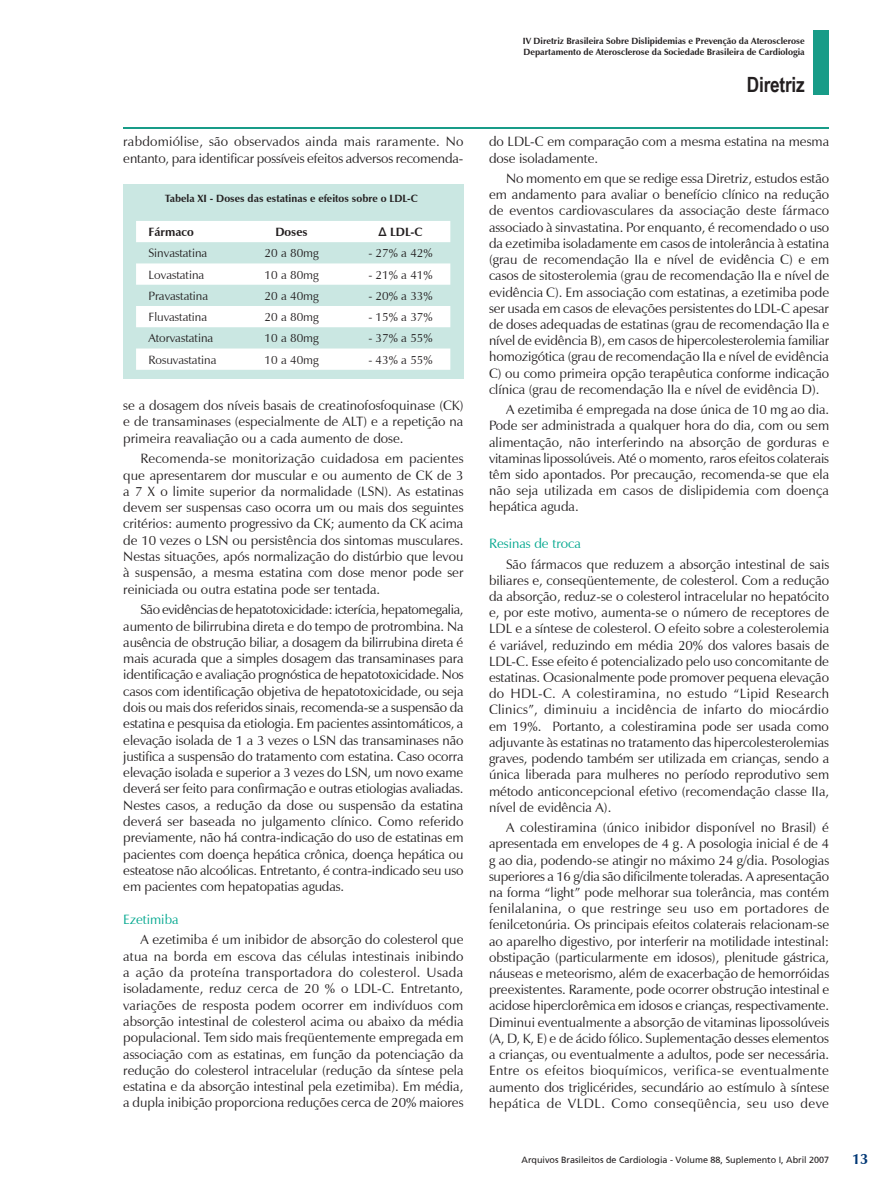
<style>
.page{position:relative;width:893px;height:1191px;background:#fff}
.page>*{position:absolute;margin:0;border:0;box-sizing:border-box;transform-origin:0 0}
.t1{font:700 21px "Arial Narrow";letter-spacing:-.01em;color:#231f20}
.t2{font:700 15px "Zapf Humanist 601 BT";color:#013775}
.t3{font:13.5px/16.2px "Zapf Humanist 601 BT";color:#231f20;text-align:justify}
.t4{font:13.5px "Zapf Humanist 601 BT";color:#00a78e}
.t5{font:12px "Zapf Humanist 601 BT";color:#231f20}
.t6{font:700 12px "Zapf Humanist 601 BT";color:#231f20}
.t7{font:700 10.5px "Zapf Humanist 601 BT";color:#231f20}
.t8{font:700 9px/10.8px "Zapf Humanist 601 BT";color:#231f20}
.t9{font:9px "Frutiger";color:#231f20}
</style>
<div class="page">
<hr style="left:123px;top:127px;width:706px;height:1px;background:#189c88">
<div style="left:813px;top:30px;width:16px;height:64px;background:#189c88"></div>
<div style="left:123px;top:185px;width:340px;height:194px;background:#cae7e2"></div>
<svg style="left:136px;top:221px;width:314px;height:149px;fill:#fff"></svg>
<p class="t8" style="left:523px;top:36px;width:283px">IV Diretriz Brasileira Sobre Dislipidemias e Prevenção da Aterosclerose<br>Departamento de Aterosclerose da Sociedade Brasileira de Cardiologia</p>
<h1 class="t1" style="left:747px;top:69px;width:59px">Diretriz</h1>
<p class="t3" style="left:123px;top:134px;width:342px">rabdomiólise, são observados ainda mais raramente. No entanto, para identificar possíveis efeitos adversos recomenda-</p>
<p class="t3" style="left:489px;top:134px;width:342px">do LDL-C em comparação com a mesma estatina na mesma dose isoladamente.</p>
<p class="t3" style="left:489px;top:170px;width:342px;text-indent:17px">No momento em que se redige essa Diretriz, estudos estão em andamento para avaliar o benefício clínico na redução de eventos cardiovasculares da associação deste fármaco associado à sinvastatina. Por enquanto, é recomendado o uso da ezetimiba isoladamente em casos de intolerância à estatina (grau de recomendação IIa e nível de evidência C) e em casos de sitosterolemia (grau de recomendação IIa e nível de evidência C). Em associação com estatinas, a ezetimiba pode ser usada em casos de elevações persistentes do LDL-C apesar de doses adequadas de estatinas (grau de recomendação IIa e nível de evidência B), em casos de hipercolesterolemia familiar homozigótica (grau de recomendação IIa e nível de evidência C) ou como primeira opção terapêutica conforme indicação clínica (grau de recomendação IIa e nível de evidência D).</p>
<p class="t3" style="left:489px;top:401px;width:342px;text-indent:17px">A ezetimiba é empregada na dose única de 10 mg ao dia.<br>Pode ser administrada a qualquer hora do dia, com ou sem alimentação, não interferindo na absorção de gorduras e vitaminas lipossolúveis. Até o momento, raros efeitos colaterais têm sido apontados. Por precaução, recomenda-se que ela não seja utilizada em casos de dislipidemia com doença hepática aguda.</p>
<p class="t4" style="left:489px;top:535px;width:93px">Resinas de troca</p>
<p class="t3" style="left:489px;top:556px;width:342px;text-indent:17px">São fármacos que reduzem a absorção intestinal de sais biliares e, conseqüentemente, de colesterol. Com a redução da absorção, reduz-se o colesterol intracelular no hepatócito e, por este motivo, aumenta-se o número de receptores de LDL e a síntese de colesterol. O efeito sobre a colesterolemia é variável, reduzindo em média 20% dos valores basais de LDL-C. Esse efeito é potencializado pelo uso concomitante de estatinas. Ocasionalmente pode promover pequena elevação do HDL-C. A colestiramina, no estudo “Lipid Research Clinics”, diminuiu a incidência de infarto do miocárdio em 19%. Portanto, a colestiramina pode ser usada como adjuvante às estatinas no tratamento das hipercolesterolemias graves, podendo também ser utilizada em crianças, sendo a única liberada para mulheres no período reprodutivo sem método anticoncepcional efetivo (recomendação classe IIa, nível de evidência A).</p>
<p class="t3" style="left:489px;top:819px;width:342px;text-indent:17px">A colestiramina (único inibidor disponível no Brasil) é apresentada em envelopes de 4 g. A posologia inicial é de 4 g ao dia, podendo-se atingir no máximo 24 g/dia. Posologias superiores a 16 g/dia são dificilmente toleradas. A apresentação na forma “light” pode melhorar sua tolerância, mas contém fenilalanina, o que restringe seu uso em portadores de fenilcetonúria. Os principais efeitos colaterais relacionam-se ao aparelho digestivo, por interferir na motilidade intestinal: obstipação (particularmente em idosos), plenitude gástrica, náuseas e meteorismo, além de exacerbação de hemorróidas preexistentes. Raramente, pode ocorrer obstrução intestinal e acidose hiperclorêmica em idosos e crianças, respectivamente.<br>Diminui eventualmente a absorção de vitaminas lipossolúveis (A, D, K, E) e de ácido fólico. Suplementação desses elementos a crianças, ou eventualmente a adultos, pode ser necessária.<br>Entre os efeitos bioquímicos, verifica-se eventualmente aumento dos triglicérides, secundário ao estímulo à síntese hepática de VLDL. Como conseqüência, seu uso deve</p>
<p class="t7" style="left:165px;top:192px;width:254px">Tabela XI - Doses das estatinas e efeitos sobre o LDL-C</p>
<p class="t6" style="left:148px;top:224px;width:47px">Fármaco</p>
<p class="t6" style="left:275px;top:224px;width:34px">Doses</p>
<p class="t6" style="left:379px;top:224px;width:45px">Δ LDL-C</p>
<p class="t5" style="left:148px;top:246px;width:60px">Sinvastatina</p>
<p class="t5" style="left:265px;top:246px;width:56px">20 a 80mg</p>
<p class="t5" style="left:368px;top:246px;width:66px">- 27% a 42%</p>
<p class="t5" style="left:148px;top:267px;width:57px">Lovastatina</p>
<p class="t5" style="left:265px;top:267px;width:56px">10 a 80mg</p>
<p class="t5" style="left:368px;top:267px;width:66px">- 21% a 41%</p>
<p class="t5" style="left:148px;top:288px;width:61px">Pravastatina</p>
<p class="t5" style="left:265px;top:288px;width:56px">20 a 40mg</p>
<p class="t5" style="left:368px;top:288px;width:66px">- 20% a 33%</p>
<p class="t5" style="left:148px;top:310px;width:60px">Fluvastatina</p>
<p class="t5" style="left:265px;top:310px;width:56px">20 a 80mg</p>
<p class="t5" style="left:368px;top:310px;width:66px">- 15% a 37%</p>
<p class="t5" style="left:148px;top:331px;width:66px">Atorvastatina</p>
<p class="t5" style="left:265px;top:331px;width:56px">10 a 80mg</p>
<p class="t5" style="left:368px;top:331px;width:66px">- 37% a 55%</p>
<p class="t5" style="left:148px;top:352px;width:70px">Rosuvastatina</p>
<p class="t5" style="left:265px;top:352px;width:56px">10 a 40mg</p>
<p class="t5" style="left:368px;top:352px;width:66px">- 43% a 55%</p>
<p class="t3" style="left:123px;top:397px;width:342px">se a dosagem dos níveis basais de creatinofosfoquinase (CK) e de transaminases (especialmente de ALT) e a repetição na primeira reavaliação ou a cada aumento de dose.</p>
<p class="t3" style="left:123px;top:450px;width:342px;text-indent:17px">Recomenda-se monitorização cuidadosa em pacientes que apresentarem dor muscular e ou aumento de CK de 3 a 7 X o limite superior da normalidade (LSN). As estatinas devem ser suspensas caso ocorra um ou mais dos seguintes critérios: aumento progressivo da CK; aumento da CK acima de 10 vezes o LSN ou persistência dos sintomas musculares.<br>Nestas situações, após normalização do distúrbio que levou à suspensão, a mesma estatina com dose menor pode ser reiniciada ou outra estatina pode ser tentada.</p>
<p class="t3" style="left:123px;top:601px;width:342px;text-indent:17px">São evidências de hepatotoxicidade: icterícia, hepatomegalia, aumento de bilirrubina direta e do tempo de protrombina. Na ausência de obstrução biliar, a dosagem da bilirrubina direta é mais acurada que a simples dosagem das transaminases para identificação e avaliação prognóstica de hepatotoxicidade. Nos casos com identificação objetiva de hepatotoxicidade, ou seja dois ou mais dos referidos sinais, recomenda-se a suspensão da estatina e pesquisa da etiologia. Em pacientes assintomáticos, a elevação isolada de 1 a 3 vezes o LSN das transaminases não justifica a suspensão do tratamento com estatina. Caso ocorra elevação isolada e superior a 3 vezes do LSN, um novo exame deverá ser feito para confirmação e outras etiologias avaliadas.<br>Nestes casos, a redução da dose ou suspensão da estatina deverá ser baseada no julgamento clínico. Como referido previamente, não há contra-indicação do uso de estatinas em pacientes com doença hepática crônica, doença hepática ou esteatose não alcoólicas. Entretanto, é contra-indicado seu uso em pacientes com hepatopatias agudas.</p>
<p class="t4" style="left:123px;top:911px;width:57px">Ezetimiba</p>
<p class="t3" style="left:123px;top:931px;width:342px;text-indent:17px">A ezetimiba é um inibidor de absorção do colesterol que atua na borda em escova das células intestinais inibindo a ação da proteína transportadora do colesterol. Usada isoladamente, reduz cerca de 20 % o LDL-C. Entretanto, variações de resposta podem ocorrer em indivíduos com absorção intestinal de colesterol acima ou abaixo da média populacional. Tem sido mais freqüentemente empregada em associação com as estatinas, em função da potenciação da redução do colesterol intracelular (redução da síntese pela estatina e da absorção intestinal pela ezetimiba). Em média, a dupla inibição proporciona reduções cerca de 20% maiores</p>
<p class="t9" style="left:522px;top:1154px;width:309px">Arquivos Brasileitos de Cardiologia - Volume 88, Suplemento I, Abril 2007</p>
<p class="t2" style="left:852px;top:1149px;width:16px">13</p>
</div>
